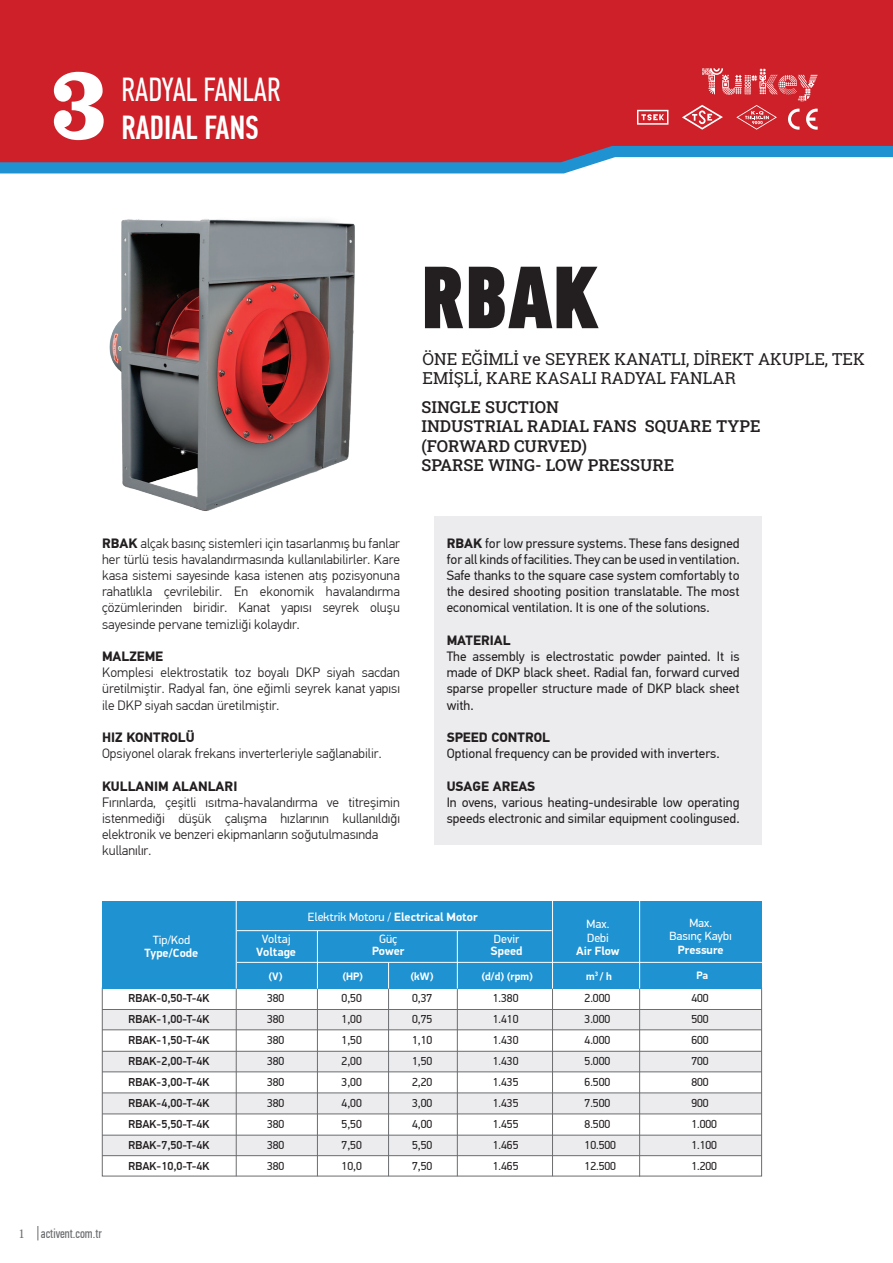
<style>
.page{position:relative;width:893px;height:1263px;background:#fff}
.page>*{position:absolute;margin:0;border:0;box-sizing:border-box;transform-origin:0 0}
.t1{font:109.2px "Orelega One";color:#fff}
.t2{font:88.35px "PF Din Text Comp Pro X Black";color:#231f20}
.t3{font:33.3px "PF Din Text Comp Pro";color:#fff}
.t4{font:500 33.3px "PF Din Text Comp Pro";color:#fff}
.t5{font:500 16.5px/19.5px "Roboto Slab";color:#231f20}
.t6{font:16.5px/19.5px "Roboto Slab";color:#231f20}
.t7{font:300 13.5px/16.2px "PF Din Text Pro";color:#231f20;text-align:justify}
.t8{font:13.5px/16.2px "PF Din Text Pro";color:#231f20;text-align:justify}
.t9{font:700 13.5px "PF Din Text Pro";color:#231f20}
.t10{font:13.5px "PF Din Text Comp Pro";color:#6c6d70}
.t11{font:12px/13.5px "PF Din Display Pro";color:#fff}
.t12{font:700 12px "PF Din Display Pro";color:#fff}
.t13{font:11.55px/21px "PF Din Display Pro";color:#231f20;text-align:justify}
.t14{font:500 11.55px/21px "PF Din Display Pro";color:#231f20;text-align:justify}
.t15{font:700 10.8px "PF Din Display Pro";color:#fff}
.s1{font-weight:700}
.s2{font-family:"Minion Pro"}
</style>
<div class="page">
<svg style="left:38px;top:1226px;width:1px;height:14px"></svg>
<svg style="left:0;top:162px;width:600px;height:11px;background:#2992ce"></svg>
<div style="left:0;top:0;width:893px;height:162px;background:#cd2028"></div>
<svg style="left:637px;top:110px;width:31px;height:15px"></svg>
<svg style="left:682px;top:68px;width:136px;height:62px;background:#d5454c"></svg>
<div style="left:434px;top:516px;width:328px;height:329px;background:#ececee"></div>
<img style="left:109px;top:219px;width:246px;height:292px">
<div style="left:102px;top:1135px;width:660px;height:20px;background:#ececee"></div>
<div style="left:102px;top:1093px;width:660px;height:21px;background:#ececee"></div>
<div style="left:102px;top:1051px;width:660px;height:21px;background:#ececee"></div>
<div style="left:102px;top:1009px;width:660px;height:21px;background:#ececee"></div>
<hr style="left:102px;top:1009px;width:660px;height:1px;background:#6c6d70">
<hr style="left:102px;top:1029px;width:660px;height:1px;background:#6c6d70">
<hr style="left:102px;top:1051px;width:660px;height:1px;background:#6c6d70">
<hr style="left:102px;top:1071px;width:660px;height:1px;background:#6c6d70">
<hr style="left:102px;top:1093px;width:660px;height:1px;background:#6c6d70">
<hr style="left:102px;top:1114px;width:660px;height:1px;background:#6c6d70">
<hr style="left:102px;top:1135px;width:660px;height:1px;background:#6c6d70">
<hr style="left:102px;top:1155px;width:660px;height:1px;background:#6c6d70">
<div style="left:102px;top:901px;width:660px;height:87px;background:#1f92d1"></div>
<hr style="left:236px;top:987px;width:1px;height:189px;background:#6c6d70">
<hr style="left:236px;top:901px;width:1px;height:87px;background:#fff">
<hr style="left:317px;top:987px;width:1px;height:189px;background:#6c6d70">
<hr style="left:317px;top:931px;width:1px;height:57px;background:#fff">
<hr style="left:388px;top:987px;width:1px;height:189px;background:#6c6d70">
<svg style="left:388px;top:963px;width:1px;height:25px"></svg>
<hr style="left:457px;top:987px;width:1px;height:189px;background:#6c6d70">
<hr style="left:457px;top:931px;width:1px;height:57px;background:#fff">
<hr style="left:552px;top:987px;width:1px;height:189px;background:#6c6d70">
<hr style="left:552px;top:901px;width:1px;height:87px;background:#fff">
<hr style="left:639px;top:987px;width:1px;height:189px;background:#6c6d70">
<hr style="left:639px;top:901px;width:1px;height:87px;background:#fff">
<hr style="left:237px;top:962px;width:529px;height:1px;background:#fff">
<hr style="left:237px;top:930px;width:315px;height:1px;background:#fff">
<h1 class="t1" style="left:49px;top:46px;width:61px">3</h1>
<h3 class="t3" style="left:122px;top:71px;width:161px">RADYAL FANLAR</h3>
<h3 class="t4" style="left:122px;top:108px;width:139px">RADIAL FANS</h3>
<h2 class="t2" style="left:421px;top:243px;width:179px">RBAK</h2>
<p class="t6" style="left:423px;top:349px;width:444px">ÖNE EĞİMLİ ve SEYREK KANATLI, DİREKT AKUPLE, TEK<br>EMİŞLİ, KARE KASALI RADYAL FANLAR</p>
<p class="t5" style="left:421px;top:396px;width:341px">SINGLE SUCTION<br>INDUSTRIAL RADIAL FANS SQUARE TYPE (FORWARD CURVED)<br>SPARSE WING- LOW PRESSURE</p>
<p class="t7" style="left:102px;top:535px;width:299px"><span class="s1">RBAK</span> alçak basınç sistemleri için tasarlanmış bu fanlar her türlü tesis havalandırmasında kullanılabilirler. Kare kasa sistemi sayesinde kasa istenen atış pozisyonuna rahatlıkla çevrilebilir. En ekonomik havalandırma çözümlerinden biridir. Kanat yapısı seyrek oluşu sayesinde pervane temizliği kolaydır.</p>
<p class="t9" style="left:102px;top:648px;width:63px">MALZEME</p>
<p class="t7" style="left:102px;top:665px;width:299px">Komplesi elektrostatik toz boyalı DKP siyah sacdan üretilmiştir. Radyal fan, öne eğimli seyrek kanat yapısı ile DKP siyah sacdan üretilmiştir.</p>
<p class="t9" style="left:102px;top:729px;width:94px">HIZ KONTROLÜ</p>
<p class="t7" style="left:102px;top:746px;width:281px">Opsiyonel olarak frekans inverterleriyle sağlanabilir.</p>
<p class="t9" style="left:102px;top:778px;width:137px">KULLANIM ALANLARI</p>
<p class="t7" style="left:102px;top:794px;width:299px;text-align:left">Fırınlarda, çeşitli ısıtma-havalandırma ve titreşimin istenmediği düşük çalışma hızlarının kullanıldığı elektronik ve benzeri ekipmanların soğutulmasında kullanılır.</p>
<p class="t8" style="left:447px;top:535px;width:294px"><span class="s1">RBAK</span> for low pressure systems. These fans designed for all kinds of facilities. They can be used in ventilation.<br>Safe thanks to the square case system comfortably to the desired shooting position translatable. The most economical ventilation. It is one of the solutions.</p>
<p class="t9" style="left:447px;top:632px;width:65px">MATERIAL</p>
<p class="t8" style="left:447px;top:648px;width:294px">The assembly is electrostatic powder painted. It is made of DKP black sheet. Radial fan, forward curved sparse propeller structure made of DKP black sheet with.</p>
<p class="t9" style="left:447px;top:729px;width:105px">SPEED CONTROL</p>
<p class="t8" style="left:447px;top:745px;width:275px">Optional frequency can be provided with inverters.</p>
<p class="t9" style="left:447px;top:778px;width:90px">USAGE AREAS</p>
<p class="t8" style="left:447px;top:794px;width:294px">In ovens, various heating-undesirable low operating speeds electronic and similar equipment coolingused.</p>
<p class="t11" style="left:153px;top:933px;width:39px">Tip/Kod</p>
<p class="t12" style="left:145px;top:946px;width:55px">Type/Code</p>
<p class="t11" style="left:262px;top:932px;width:31px">Voltaj</p>
<p class="t12" style="left:256px;top:945px;width:41px">Voltage</p>
<p class="t11" style="left:308px;top:910px;width:171px">Elektrik Motoru / <span class="s1">Electrical Motor</span></p>
<p class="t11" style="left:379px;top:933px;width:20px">Güç</p>
<p class="t12" style="left:372px;top:944px;width:34px">Power</p>
<p class="t11" style="left:494px;top:932px;width:27px">Devir</p>
<p class="t12" style="left:491px;top:944px;width:33px">Speed</p>
<p class="t11" style="left:587px;top:918px;width:24px">Max.<br>Debi</p>
<p class="t12" style="left:576px;top:944px;width:45px">Air Flow</p>
<p class="t11" style="left:669px;top:916px;width:64px;text-align:center">Max.<br>Basınç Kaybı</p>
<p class="t12" style="left:678px;top:942px;width:47px">Pressure</p>
<p class="t10" style="left:18px;top:1225px;width:85px"><span class="s2">1</span> activent.com.tr</p>
<p class="t15" style="left:268px;top:969px;width:16px">(V)</p>
<p class="t15" style="left:342px;top:970px;width:22px">(HP)</p>
<p class="t15" style="left:410px;top:969px;width:24px">(kW)</p>
<p class="t15" style="left:481px;top:969px;width:53px">(d/d) (rpm)</p>
<p class="t15" style="left:586px;top:970px;width:27px">m<sup>3</sup> / h</p>
<p class="t15" style="left:697px;top:969px;width:13px">Pa</p>
<p class="t13" style="left:267px;top:988px;width:19px">380<br>380<br>380<br>380<br>380<br>380<br>380<br>380<br>380</p>
<p class="t13" style="left:342px;top:988px;width:22px">0,50<br>1,00<br>1,50<br>2,00<br>3,00<br>4,00<br>5,50<br>7,50<br>10,0</p>
<p class="t13" style="left:412px;top:988px;width:22px">0,37<br>0,75<br>1,10<br>1,50<br>2,20<br>3,00<br>4,00<br>5,50<br>7,50</p>
<p class="t13" style="left:691px;top:988px;width:27px;text-align:left">400<br>500<br>600<br>700<br>800<br>900<br>1.000<br>1.100<br>1.200</p>
<p class="t14" style="left:129px;top:988px;width:82px">RBAK-0,50-T-4K RBAK-1,00-T-4K RBAK-1,50-T-4K RBAK-2,00-T-4K RBAK-3,00-T-4K RBAK-4,00-T-4K RBAK-5,50-T-4K RBAK-7,50-T-4K RBAK-10,0-T-4K</p>
<p class="t13" style="left:493px;top:988px;width:27px">1.380<br>1.410<br>1.430<br>1.430<br>1.435<br>1.435<br>1.455<br>1.465<br>1.465</p>
<p class="t13" style="left:585px;top:987px;width:33px;text-align:left">2.000<br>3.000<br>4.000<br>5.000<br>6.500<br>7.500<br>8.500<br>10.500<br>12.500</p>
</div>
